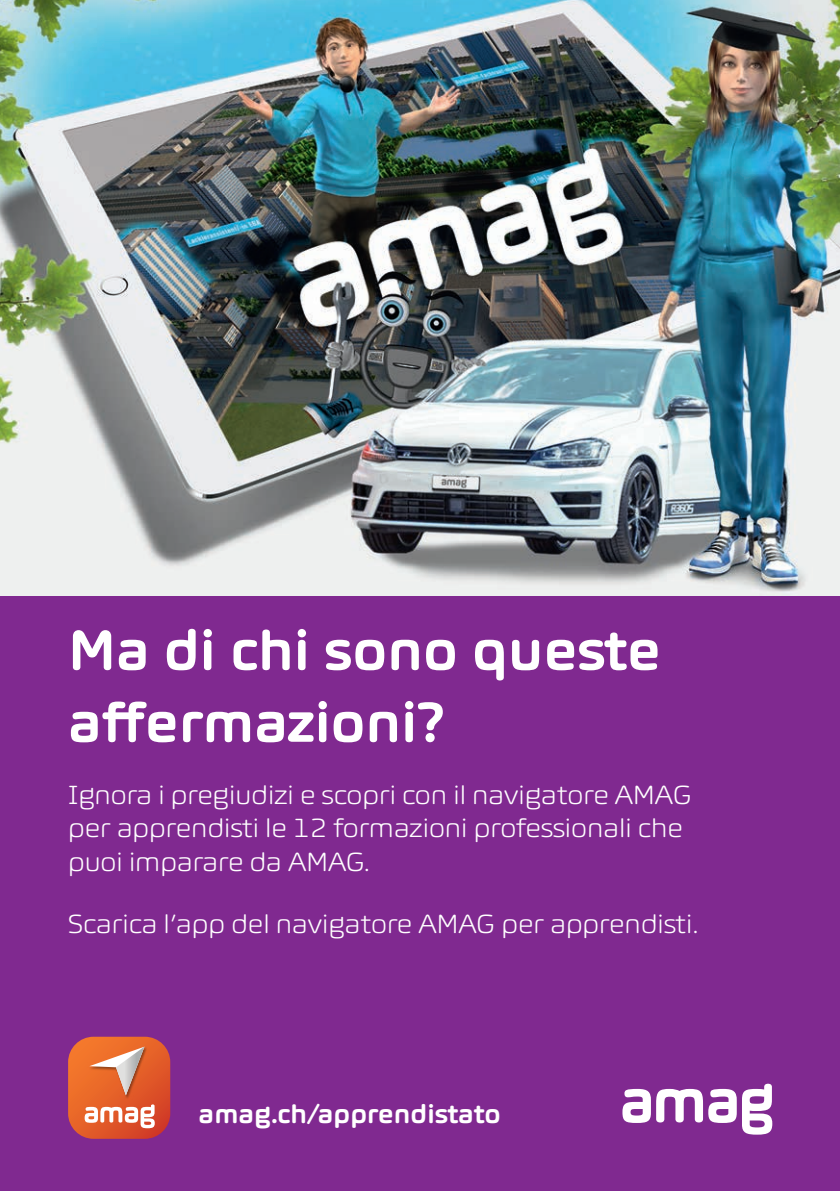
<style>
.page{position:relative;width:840px;height:1191px;background:#fff}
.page>*{position:absolute;margin:0;border:0;box-sizing:border-box;transform-origin:0 0}
.t1{font:700 60px/72px "AMAG Display";color:#fff}
.t2{font:300 28px/33.6px "AMAG Display";color:#fff}
.t3{font:700 28px "AMAG Display";color:#fff}
</style>
<div class="page">
<div style="left:0;top:0;width:839px;height:1191px;background:#802990"></div>
<img style="left:0;top:0;width:839px;height:595px">
<svg style="left:622px;top:1083px;width:149px;height:51px"></svg>
<svg style="left:68px;top:1036px;width:102px;height:102px;background:#df714b"></svg>
<p class="t1" style="left:68px;top:613px;width:594px">Ma di chi sono queste affermazioni?</p>
<p class="t2" style="left:68px;top:777px;width:624px">Ignora i pregiudizi e scopri con il navigatore AMAG per apprendisti le 12 formazioni professionali che puoi imparare da AMAG.</p>
<p class="t2" style="left:68px;top:906px;width:631px">Scarica l’app del navigatore AMAG per apprendisti.</p>
<p class="t3" style="left:198px;top:1098px;width:303px">amag.ch/apprendistato</p>
</div>
